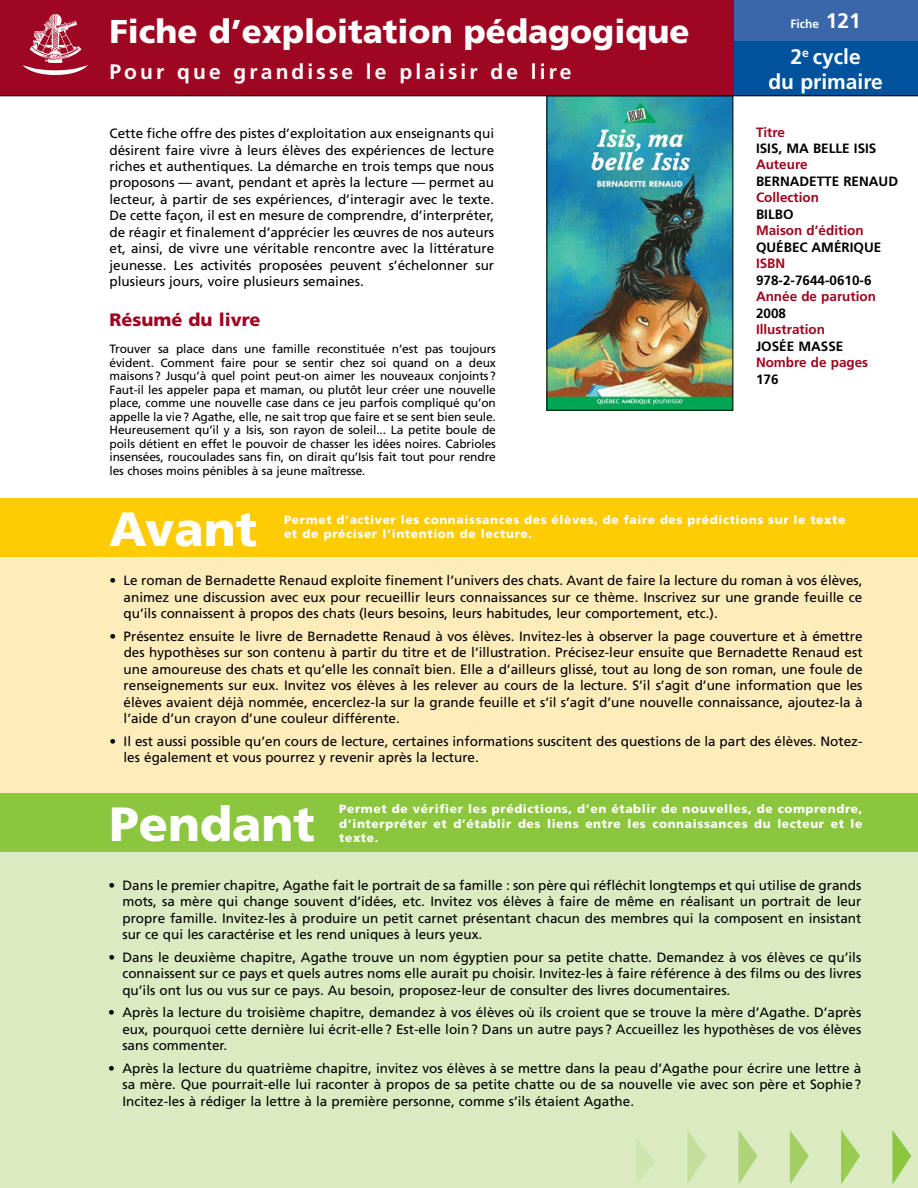
<style>
.page{position:relative;width:918px;height:1188px;background:#fff}
.page>*{position:absolute;margin:0;border:0;box-sizing:border-box;transform-origin:0 0}
.t1{font:900 48px "Frutiger";color:#fff}
.t2{font:900 33px "Frutiger";color:#fff}
.t3{font:700 21px "Frutiger";letter-spacing:.15em;color:#fff}
.t4{font:700 21px/25.2px "Frutiger";color:#fff;text-align:center}
.t5{font:900 18px "Frutiger";color:#9e0621}
.t6{font:13.5px/16.5px "Frutiger";color:#000;text-align:justify}
.t7{font:700 13.5px "Frutiger";color:#000}
.t8{font:700 13.5px "Frutiger";color:#9e0621}
.t9{font:12px/13.5px "Frutiger";letter-spacing:-.01em;color:#000;text-align:justify}
.t10{font:900 12px/14.4px "Frutiger";letter-spacing:.05em;color:#fff}
.t11{font:700 12px "Frutiger";color:#fff}
.s1{font-style:italic}
.s2{font-size:21px}
</style>
<div class="page">
<div style="left:729px;top:12px;width:189px;height:84px;background:#00529c"></div>
<div style="left:729px;top:0;width:189px;height:40px;background:#3a67aa"></div>
<div style="left:0;top:0;width:733px;height:96px;background:#9e0621"></div>
<svg style="left:22px;top:14px;width:66px;height:61px"></svg>
<hr style="left:0;top:96px;width:918px;height:1px;background:#000">
<div style="left:0;top:797px;width:918px;height:391px;background:#daebc1"></div>
<div style="left:0;top:531px;width:918px;height:273px;background:#ffecbb"></div>
<svg style="left:636px;top:1137px;width:19px;height:47px"></svg>
<svg style="left:687px;top:1130px;width:19px;height:54px"></svg>
<svg style="left:739px;top:1131px;width:19px;height:53px"></svg>
<svg style="left:790px;top:1130px;width:19px;height:54px"></svg>
<svg style="left:841px;top:1130px;width:19px;height:55px"></svg>
<svg style="left:892px;top:1130px;width:19px;height:55px"></svg>
<div style="left:0;top:498px;width:918px;height:58px;background:#ffcb05"></div>
<div style="left:0;top:793px;width:918px;height:58px;background:#8cc63f"></div>
<img style="left:549px;top:98px;width:182px;height:310px">
<h2 class="t2" style="left:110px;top:11px;width:582px">Fiche d’exploitation pédagogique</h2>
<h3 class="t3" style="left:110px;top:59px;width:463px">Pour que grandisse le plaisir de lire</h3>
<p class="t6" style="left:110px;top:125px;width:386px">Cette fiche offre des pistes d’exploitation aux enseignants qui désirent faire vivre à leurs élèves des expériences de lecture riches et authentiques. La démarche en trois temps que nous proposons — avant, pendant et après la lecture — permet au lecteur, à partir de ses expériences, d’interagir avec le texte.<br>De cette façon, il est en mesure de comprendre, d’interpréter, de réagir et finalement d’apprécier les œuvres de nos auteurs et, ainsi, de vivre une véritable rencontre avec la littérature jeunesse. Les activités proposées peuvent s’échelonner sur plusieurs jours, voire plusieurs semaines.</p>
<h3 class="t5" style="left:110px;top:309px;width:152px">Résumé du livre</h3>
<p class="t9" style="left:110px;top:342px;width:388px">Trouver sa place dans une famille reconstituée n’est pas toujours évident. Comment faire pour se sentir chez soi quand on a deux maisons? Jusqu’à quel point peut-on aimer les nouveaux conjoints?<br>Faut-il les appeler papa et maman, ou plutôt leur créer une nouvelle place, comme une nouvelle case dans ce jeu parfois compliqué qu’on appelle la vie? Agathe, elle, ne sait trop que faire et se sent bien seule.<br>Heureusement qu’il y a Isis, son rayon de soleil... La petite boule de poils détient en effet le pouvoir de chasser les idées noires. Cabrioles insensées, roucoulades sans fin, on dirait qu’Isis fait tout pour rendre les choses moins pénibles à sa jeune maîtresse<span class="s1">.</span></p>
<p class="t11" style="left:791px;top:17px;width:72px">Fiche <span class="s2">121</span></p>
<h3 class="t4" style="left:768px;top:43px;width:116px">2<sup>e</sup> cycle<br>du primaire</h3>
<p class="t8" style="left:756px;top:124px;width:31px">Titre</p>
<p class="t7" style="left:756px;top:140px;width:122px">isis, ma belle isis</p>
<p class="t8" style="left:756px;top:157px;width:53px">Auteure</p>
<p class="t7" style="left:756px;top:173px;width:144px">bernadette renaud</p>
<p class="t8" style="left:756px;top:190px;width:65px">Collection</p>
<p class="t7" style="left:756px;top:206px;width:39px">bilbo</p>
<p class="t8" style="left:756px;top:223px;width:109px">Maison d’édition</p>
<p class="t7" style="left:756px;top:239px;width:62px">QUÉBEC AM</p>
<p class="t7" style="left:834px;top:239px;width:39px">ÉRIQUE</p>
<p class="t8" style="left:756px;top:256px;width:8px">ISBN</p>
<p class="t7" style="left:756px;top:272px;width:117px">978-2-7644-0610-6</p>
<p class="t8" style="left:756px;top:289px;width:122px">Année de parution</p>
<p class="t7" style="left:756px;top:305px;width:32px">2008</p>
<p class="t8" style="left:756px;top:322px;width:71px">Illustration</p>
<p class="t7" style="left:756px;top:338px;width:89px">Josée Masse</p>
<p class="t8" style="left:756px;top:355px;width:114px">Nombre de pages</p>
<p class="t7" style="left:756px;top:371px;width:24px">176</p>
<h1 class="t1" style="left:110px;top:500px;width:149px">Avant</h1>
<p class="t10" style="left:284px;top:512px;width:563px">Permet d’activer les connaissances des élèves, de faire des prédictions sur le texte et de préciser l’intention de lecture.</p>
<p class="t6" style="left:124px;top:572px;width:740px;text-indent:-14px">-• Le roman de Bernadette Renaud exploite finement l’univers des chats. Avant de faire la lecture du roman à vos élèves, animez une discussion avec eux pour recueillir leurs connaissances sur ce thème. Inscrivez sur une grande feuille ce qu’ils connaissent à propos des chats (leurs besoins, leurs habitudes, leur comportement, etc.).</p>
<p class="t6" style="left:124px;top:628px;width:741px;text-indent:-14px">-• Présentez ensuite le livre de Bernadette Renaud à vos élèves. Invitez-les à observer la page couverture et à émettre des hypothèses sur son contenu à partir du titre et de l’illustration. Précisez-leur ensuite que Bernadette Renaud est une amoureuse des chats et qu’elle les connaît bien. Elle a d’ailleurs glissé, tout au long de son roman, une foule de renseignements sur eux. Invitez vos élèves à les relever au cours de la lecture. S’il s’agit d’une information que les élèves avaient déjà nommée, encerclez-la sur la grande feuille et s’il s’agit d’une nouvelle connaissance, ajoutez-la à l’aide d’un crayon d’une couleur différente.</p>
<p class="t6" style="left:124px;top:733px;width:740px;text-indent:-14px">-• Il est aussi possible qu’en cours de lecture, certaines informations suscitent des questions de la part des élèves. Notez&shy;les également et vous pourrez y revenir après la lecture.</p>
<h1 class="t1" style="left:110px;top:795px;width:207px">Pendant</h1>
<p class="t10" style="left:339px;top:802px;width:525px;text-align:justify">Permet de vérifier les prédictions, d’en établir de nouvelles, de comprendre, d’interpréter et d’établir des liens entre les connaissances du lecteur et le texte.</p>
<p class="t6" style="left:122px;top:877px;width:741px;text-indent:-14px">• Dans le premier chapitre, Agathe fait le portrait de sa famille : son père qui réfléchit longtemps et qui utilise de grands mots, sa mère qui change souvent d’idées, etc. Invitez vos élèves à faire de même en réalisant un portrait de leur propre famille. Invitez-les à produire un petit carnet présentant chacun des membres qui la composent en insistant sur ce qui les caractérise et les rend uniques à leurs yeux.</p>
<p class="t6" style="left:122px;top:949px;width:741px;text-indent:-14px">• Dans le deuxième chapitre, Agathe trouve un nom égyptien pour sa petite chatte. Demandez à vos élèves ce qu’ils connaissent sur ce pays et quels autres noms elle aurait pu choisir. Invitez-les à faire référence à des films ou des livres qu’ils ont lus ou vus sur ce pays. Au besoin, proposez-leur de consulter des livres documentaires.</p>
<p class="t6" style="left:122px;top:1004px;width:740px;text-indent:-14px">• Après la lecture du troisième chapitre, demandez à vos élèves où ils croient que se trouve la mère d’Agathe. D’après eux, pourquoi cette dernière lui écrit-elle? Est-elle loin? Dans un autre pays ? Accueillez les hypothèses de vos élèves sans commenter.</p>
<p class="t6" style="left:122px;top:1060px;width:740px;text-indent:-14px">• Après la lecture du quatrième chapitre, invitez vos élèves à se mettre dans la peau d’Agathe pour écrire une lettre à sa mère. Que pourrait-elle lui raconter à propos de sa petite chatte ou de sa nouvelle vie avec son père et Sophie?<br>Incitez-les à rédiger la lettre à la première personne, comme s’ils étaient Agathe.</p>
</div>
